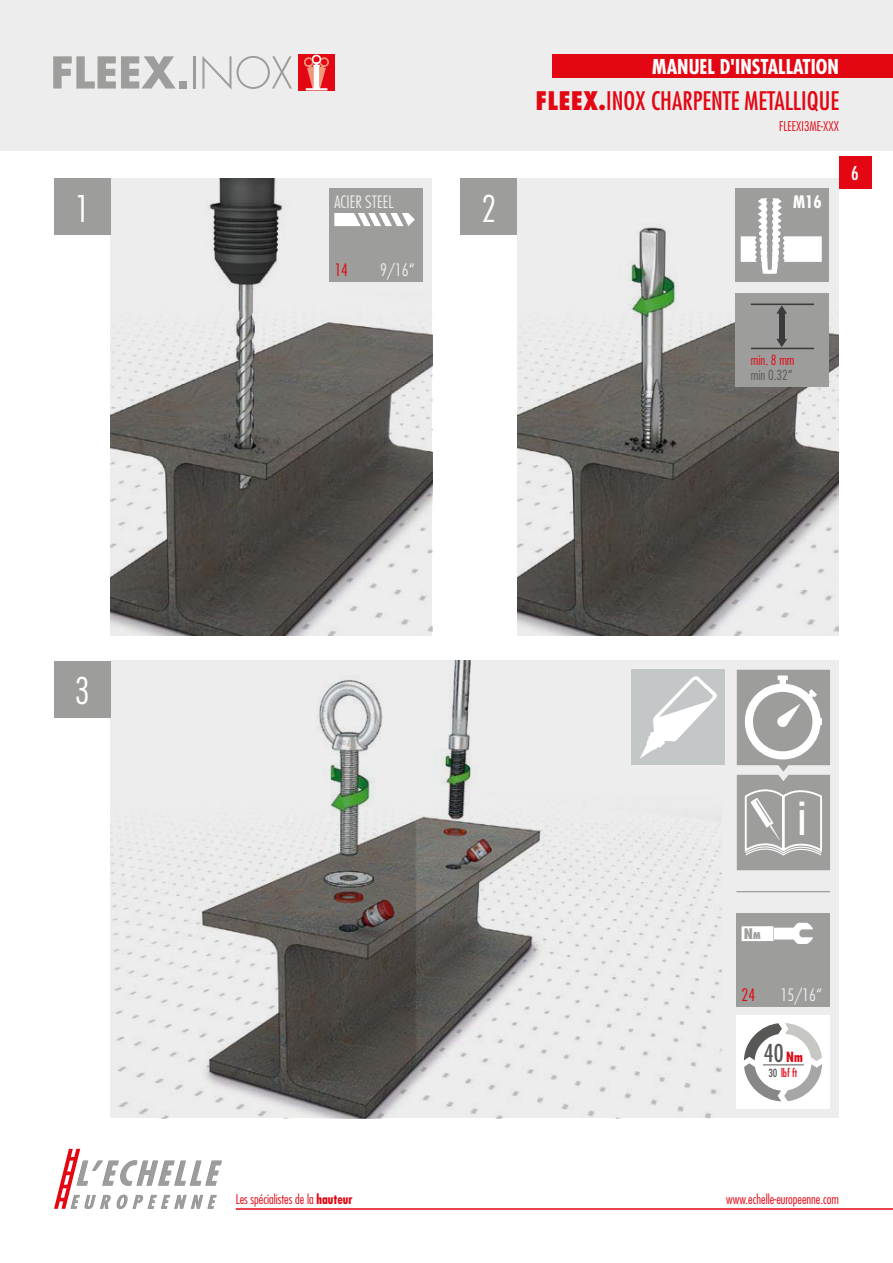
<style>
.page{position:relative;width:893px;height:1263px;background:#fff}
.page>*{position:absolute;margin:0;border:0;box-sizing:border-box;transform-origin:0 0}
.t1{font:45.6px "Tahoma";color:#fff}
.t2{font:300 condensed 35.85px "Futura Std";color:#fff}
.t3{font:condensed 24.9px "Futura Std";color:#e30613}
.t4{font:condensed 24px "Futura Std";color:#575756}
.t5{font:700 condensed 19.95px "Futura Std";color:#fff}
.t6{font:condensed 18.6px "Futura Std";color:#fff}
.t7{font:300 condensed 16.8px "Futura Std";color:#ededed}
.t8{font:300 condensed 16.8px "Futura Std";color:#e30613}
.t9{font:700 condensed 16.8px "Futura Std";color:#fff}
.t10{font:800 condensed 14.25px "Futura Std";color:#9d9d9c}
.t11{font:700 condensed 13.65px "Futura Std";color:#e30613}
.t12{font:300 condensed 13.5px "Futura Std";color:#575757}
.t13{font:300 condensed 13.5px "Futura Std";color:#e30613}
.t14{font:300 condensed 13.2px "Futura Std";color:#e30613}
.t15{font:300 condensed 13.05px "Futura Std";color:#e30613}
.t16{font:condensed 10.95px "Futura Std";color:#e30613}
.s1{font-weight:800}
.s2{font-weight:700}
.s3{font-size:9.15px}
.s4{color:#575756}
</style>
<div class="page">
<img style="left:111px;top:179px;width:321px;height:457px">
<div style="left:111px;top:661px;width:728px;height:457px;background:#ededed"></div>
<div style="left:0;top:0;width:893px;height:150px;background:#ededed"></div>
<div style="left:553px;top:54px;width:340px;height:24px;background:#e30613"></div>
<svg style="left:53px;top:56px;width:123px;height:33px"></svg>
<hr style="left:193px;top:56px;width:3px;height:33px;background:#9d9d9c">
<svg style="left:202px;top:56px;width:90px;height:34px"></svg>
<div style="left:298px;top:54px;width:36px;height:36px;background:#e30613"></div>
<svg style="left:304px;top:55px;width:25px;height:35px"></svg>
<div style="left:180px;top:81px;width:7px;height:8px;background:#9d9d9c"></div>
<svg style="left:54px;top:1149px;width:168px;height:60px"></svg>
<hr style="left:236px;top:1208px;width:657px;height:2px;background:#e30613">
<div style="left:54px;top:179px;width:57px;height:56px;background:#9d9d9c"></div>
<div style="left:461px;top:179px;width:56px;height:56px;background:#9d9d9c"></div>
<div style="left:54px;top:661px;width:57px;height:56px;background:#9d9d9c"></div>
<div style="left:736px;top:1015px;width:94px;height:94px;background:#fff"></div>
<div style="left:736px;top:913px;width:94px;height:94px;background:#9d9d9c"></div>
<svg style="left:742px;top:923px;width:71px;height:21px"></svg>
<svg style="left:744px;top:1023px;width:78px;height:78px"></svg>
<hr style="left:763px;top:1064px;width:41px;height:1px;background:#575756">
<img style="left:111px;top:661px;width:610px;height:457px">
<hr style="left:736px;top:891px;width:94px;height:1px;background:#878787">
<svg style="left:737px;top:670px;width:93px;height:200px;background:#b1b1b0"></svg>
<div style="left:632px;top:670px;width:93px;height:95px;background:#c4c7c7"></div>
<svg style="left:640px;top:676px;width:77px;height:82px"></svg>
<img style="left:517px;top:179px;width:322px;height:457px">
<div style="left:735px;top:189px;width:94px;height:93px;background:#9d9d9c"></div>
<div style="left:735px;top:293px;width:94px;height:94px;background:#9d9d9c"></div>
<div style="left:329px;top:189px;width:94px;height:93px;background:#9d9d9c"></div>
<svg style="left:334px;top:213px;width:81px;height:13px"></svg>
<hr style="left:751px;top:303px;width:63px;height:2px;background:#3b3b3b">
<hr style="left:751px;top:348px;width:63px;height:1px;background:#3b3b3b">
<div style="left:779px;top:312px;width:5px;height:29px;background:#3b3b3b"></div>
<svg style="left:776px;top:305px;width:11px;height:9px"></svg>
<svg style="left:776px;top:339px;width:11px;height:8px"></svg>
<svg style="left:741px;top:198px;width:81px;height:95px"></svg>
<div style="left:839px;top:156px;width:32px;height:33px;background:#e30613"></div>
<h2 class="t2" style="left:75px;top:187px;width:16px">1</h2>
<h2 class="t2" style="left:75px;top:669px;width:16px">3</h2>
<p class="t7" style="left:334px;top:192px;width:60px">ACIER STEEL</p>
<p class="t8" style="left:334px;top:260px;width:15px">14</p>
<p class="t7" style="left:380px;top:260px;width:36px">9/16”</p>
<h2 class="t2" style="left:481px;top:187px;width:16px">2</h2>
<h3 class="t5" style="left:652px;top:54px;width:188px">MANUEL 'D INSTALLATION</h3>
<h3 class="t3" style="left:535px;top:86px;width:305px"><span class="s1">FLEEX.</span>INOX CHARPENTE METALLIQUE</h3>
<p class="t15" style="left:779px;top:118px;width:61px">FLEEXI3ME-XXX</p>
<p class="t9" style="left:793px;top:191px;width:30px">M16</p>
<h3 class="t6" style="left:851px;top:162px;width:9px">6</h3>
<p class="t13" style="left:751px;top:352px;width:45px">min 8. mm</p>
<p class="t12" style="left:751px;top:367px;width:43px">min 0.32”</p>
<p class="t14" style="left:236px;top:1192px;width:118px">Les spécialistes de la <span class="s2">HAUTEUR</span></p>
<h1 class="t1" style="left:797px;top:789px;width:12px">i</h1>
<p class="t10" style="left:744px;top:925px;width:18px">N<span class="s3">M</span></p>
<p class="t8" style="left:742px;top:985px;width:15px">24</p>
<p class="t7" style="left:780px;top:985px;width:43px">15/16”</p>
<h3 class="t4" style="left:764px;top:1039px;width:21px">40</h3>
<p class="t11" style="left:786px;top:1049px;width:18px">NM</p>
<p class="t16" style="left:768px;top:1066px;width:30px"><span class="s4">30</span> LBF FT</p>
<p class="t14" style="left:726px;top:1192px;width:114px">www.echelle-europeenne.com</p>
</div>
